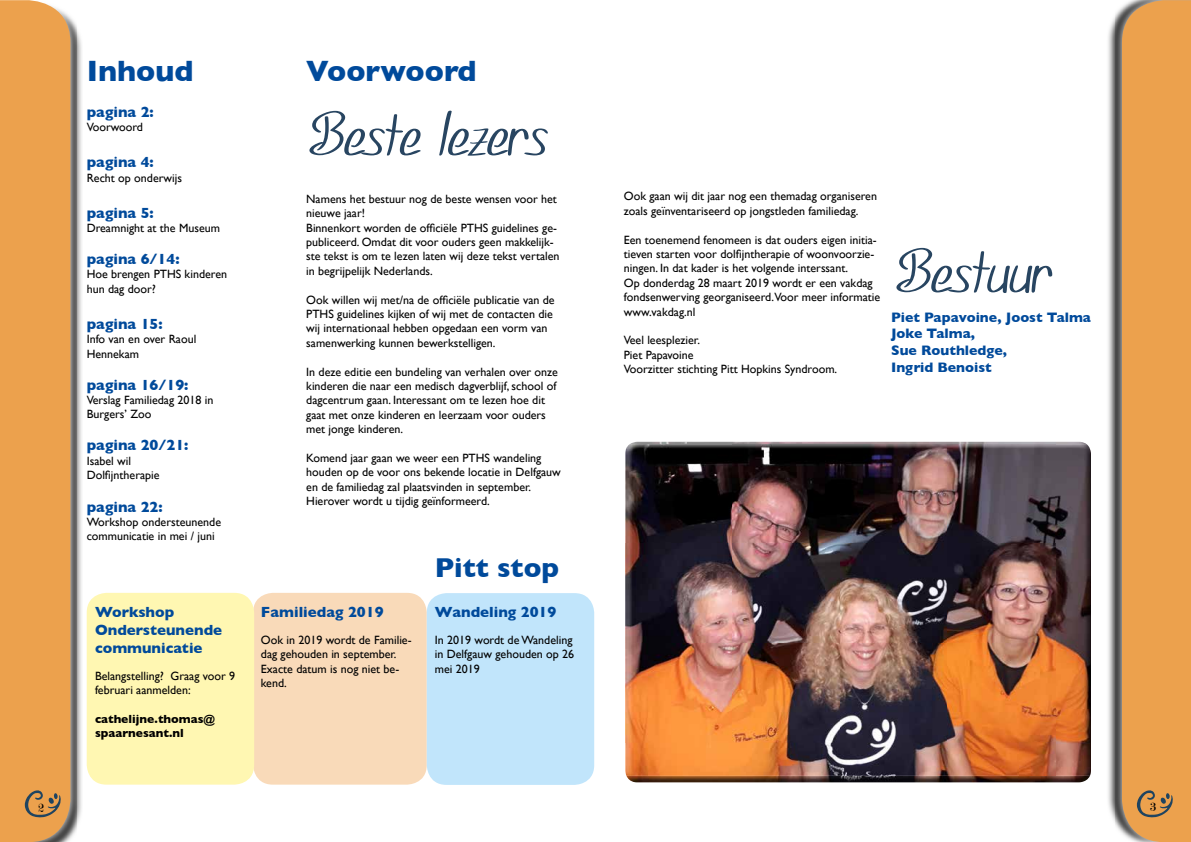
<style>
.page{position:relative;width:1191px;height:842px;background:#fff}
.page>*{position:absolute;margin:0;border:0;box-sizing:border-box;transform-origin:0 0}
.t1{font:69.7px "SF Foxboro Script";color:#284561}
.t2{font:700 30px "Gill Sans";color:#004a9b}
.t3{font:700 27.8px "Gill Sans";color:#004a9b}
.t4{font:700 15px/18px "Gill Sans";color:#004a9b}
.t5{font:700 14px/16.8px "Gill Sans";color:#004a9b}
.t6{font:13px "Modern";color:#000}
.t7{font:12px/14.4px "Gill Sans";color:#000}
.t8{font:700 12px/14.4px "Gill Sans";color:#000}
</style>
<div class="page">
<img style="left:77px;top:30px;width:5px;height:795px">
<img style="left:70px;top:17px;width:7px;height:822px">
<div style="left:0;top:0;width:70px;height:842px;background:#eca14d"></div>
<svg style="left:25px;top:790px;width:37px;height:28px"></svg>
<img style="left:1108px;top:7px;width:14px;height:826px">
<div style="left:1122px;top:0;width:69px;height:842px;background:#eca14d"></div>
<svg style="left:1136px;top:790px;width:37px;height:28px"></svg>
<div style="left:253px;top:593px;width:174px;height:192px;background:#f9dab9;border-radius:20px"></div>
<img style="left:630px;top:442px;width:456px;height:2px">
<img style="left:626px;top:776px;width:454px;height:6px">
<img style="left:625px;top:444px;width:466px;height:332px">
<div style="left:87px;top:593px;width:167px;height:192px;background:#fff7b2;border-radius:20px"></div>
<div style="left:427px;top:593px;width:167px;height:192px;background:#c1e5fb;border-radius:20px"></div>
<h2 class="t2" style="left:87px;top:47px;width:108px">Inhoud</h2>
<p class="t4" style="left:87px;top:102px;width:69px">pagina 2:</p>
<p class="t7" style="left:87px;top:120px;width:58px">Voorwoord</p>
<p class="t4" style="left:87px;top:153px;width:69px">pagina 4:</p>
<p class="t7" style="left:87px;top:170px;width:97px">Recht op onderwijs</p>
<p class="t4" style="left:87px;top:203px;width:69px">pagina 5:</p>
<p class="t7" style="left:87px;top:221px;width:135px">Dreamnight at the Museum</p>
<p class="t4" style="left:87px;top:250px;width:94px">pagina 6/14:</p>
<p class="t7" style="left:87px;top:267px;width:142px">Hoe brengen PTHS kinderen hun dag door?</p>
<p class="t4" style="left:87px;top:314px;width:77px">pagina 15:</p>
<p class="t7" style="left:87px;top:332px;width:111px">Info van en over Raoul<br>Hennekam</p>
<p class="t4" style="left:87px;top:375px;width:103px">pagina 16/19:</p>
<p class="t7" style="left:87px;top:393px;width:128px">Verslag Familiedag 2018 in<br>Burgers’ Zoo</p>
<p class="t4" style="left:87px;top:436px;width:103px">pagina 20/21:</p>
<p class="t7" style="left:87px;top:453px;width:74px">Isabel wil<br>Dolfijntherapie</p>
<p class="t4" style="left:87px;top:497px;width:77px">pagina 22:</p>
<p class="t7" style="left:87px;top:515px;width:136px">Workshop ondersteunende communicatie in mei / juni</p>
<p class="t4" style="left:95px;top:603px;width:129px">Workshop<br>Ondersteunende communicatie</p>
<p class="t7" style="left:95px;top:668px;width:142px">Belangstelling? Graag voor 9 februari aanmelden:</p>
<p class="t8" style="left:95px;top:711px;width:121px">cathelijne.thomas@ spaarnesant.nl</p>
<h2 class="t2" style="left:306px;top:47px;width:172px">Voorwoord</h2>
<h1 class="t1" style="left:306px;top:97px;width:239px">Beste lezers</h1>
<p class="t7" style="left:306px;top:191px;width:255px">Namens het bestuur nog de beste wensen voor het nieuwe jaar!<br>Binnenkort worden de officiële PTHS guidelines ge&shy;publiceerd. Omdat dit voor ouders geen makkelijk&shy;ste tekst is om te lezen laten wij deze tekst vertalen in begrijpelijk Nederlands.</p>
<p class="t7" style="left:306px;top:292px;width:250px">Ook willen wij met/na de officiële publicatie van de PTHS guidelines kijken of wij met de contacten die wij internationaal hebben opgedaan een vorm van samenwerking kunnen bewerkstelligen.</p>
<p class="t7" style="left:306px;top:364px;width:253px">In deze editie een bundeling van verhalen over onze kinderen die naar een medisch dagverblijf, school of dagcentrum gaan. Interessant om te lezen hoe dit gaat met onze kinderen en leerzaam voor ouders met jonge kinderen.</p>
<p class="t7" style="left:306px;top:451px;width:256px">Komend jaar gaan we weer een PTHS wandeling houden op de voor ons bekende locatie in Delfgauw en de familiedag zal plaatsvinden in september.<br>Hierover wordt u tijdig geïnformeerd.</p>
<p class="t4" style="left:261px;top:603px;width:124px">Familiedag 2019</p>
<p class="t7" style="left:261px;top:632px;width:152px">Ook in 2019 wordt de Familie&shy;dag gehouden in september.<br>Exacte datum is nog niet be&shy;kend.</p>
<h3 class="t3" style="left:435px;top:545px;width:126px">Pitt stop</h3>
<p class="t4" style="left:435px;top:603px;width:123px">Wandeling 2019</p>
<p class="t7" style="left:435px;top:632px;width:141px">In 2019 wordt de Wandeling in Delfgauw gehouden op 26 mei 2019</p>
<p class="t7" style="left:624px;top:189px;width:255px">Ook gaan wij dit jaar nog een themadag organiseren zoals geïnventariseerd op jongstleden familiedag.</p>
<p class="t7" style="left:624px;top:232px;width:258px">Een toenemend fenomeen is dat ouders eigen initia&shy;tieven starten voor dolfijntherapie of woonvoorzie&shy;ningen. In dat kader is het volgende interssant.<br>Op donderdag 28 maart 2019 wordt er een vakdag fondsenwerving georganiseerd.Voor meer informatie www.vakdag.nl</p>
<p class="t7" style="left:624px;top:333px;width:215px">Veel leesplezier.<br>Piet Papavoine<br>Voorzitter stichting Pitt Hopkins Syndroom.</p>
<h1 class="t1" style="left:893px;top:234px;width:158px">Bestuur</h1>
<p class="t5" style="left:891px;top:308px;width:201px">Piet Papavoine, Joost Talma<br>Joke Talma,<br>Sue Routhledge,<br>Ingrid Benoist</p>
<p class="t6" style="left:38px;top:801px;width:7px">2</p>
<p class="t6" style="left:1150px;top:801px;width:7px">3</p>
</div>
